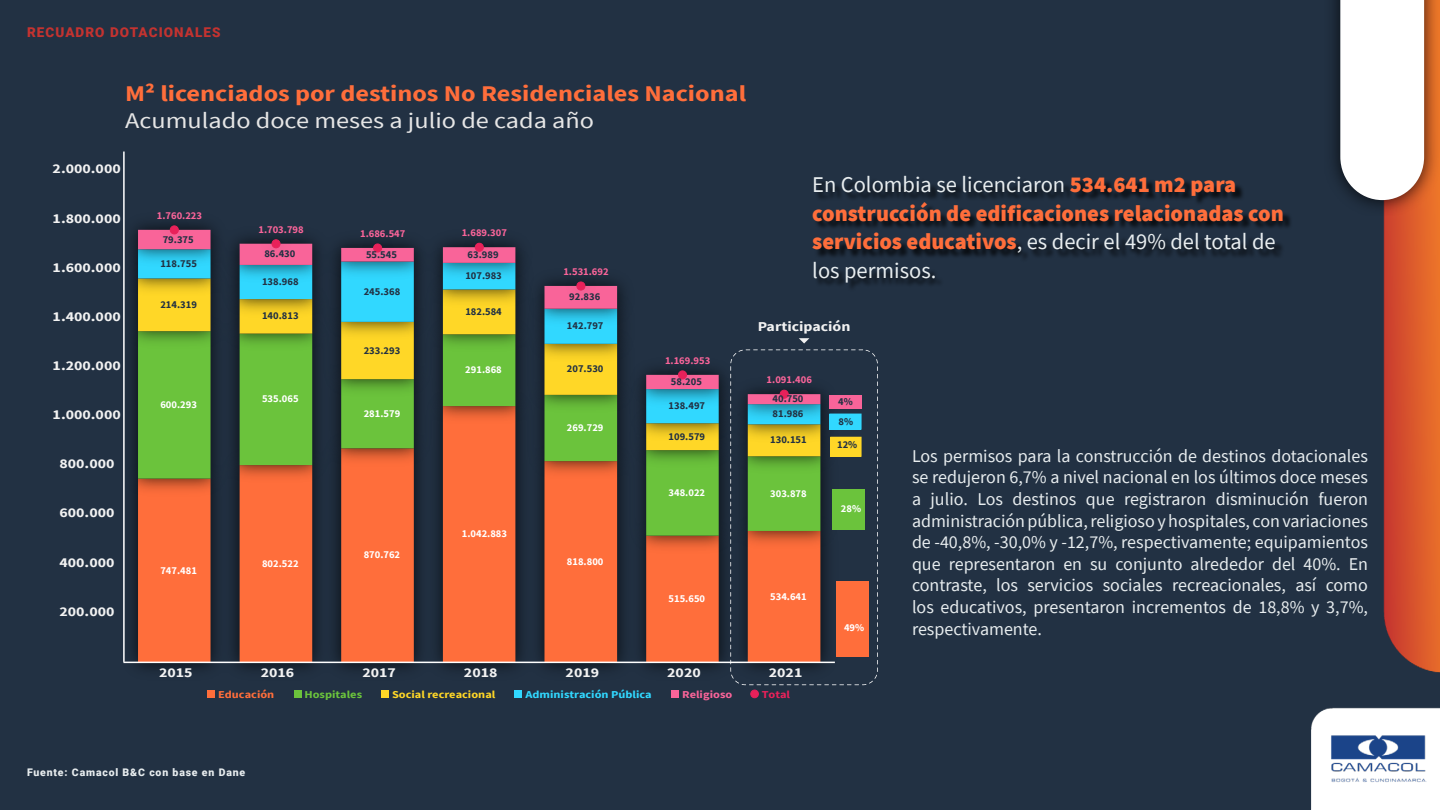
<style>
.page{position:relative;width:1440px;height:810px;background:#223143}
.page>*{position:absolute;margin:0;border:0;box-sizing:border-box;transform-origin:0 0}
.t1{font:900 22.5px/28.5px "Source Sans Pro";color:#ff6e3b}
.t2{font:700 22.42px "Source Sans Pro";color:#ff6e3b;scale:1.17 1}
.t3{font:22.42px "Source Sans Pro";color:#e6e6e6;scale:1.17 1}
.t4{font:18px/21.6px "Source Sans Pro";color:#e8edef;text-align:justify}
.t5{font:700 13.58px "Source Sans Pro";color:#f2f2f2;scale:1.17 1}
.t6{font:900 13.5px "Roboto";letter-spacing:.08em;color:#c43330}
.t7{font:700 10.5px/22.1px "Source Sans Pro";color:#223143}
.t8{font:700 10.5px "Source Sans Pro";color:#fff}
.t9{font:700 10.5px "Source Sans Pro";color:#f96499}
.t10{font:900 10.5px "Roboto";letter-spacing:.08em;color:#e8edef}
.t11{font:700 10.5px "Source Sans Pro";color:#31d8ff;scale:1.17 1}
.t12{font:700 10.5px "Source Sans Pro";color:#ffd727;scale:1.17 1}
.t13{font:700 10.5px "Source Sans Pro";color:#6bc33c;scale:1.17 1}
.t14{font:700 10.5px "Source Sans Pro";color:#ff6e3b;scale:1.17 1}
.t15{font:700 10.5px "Source Sans Pro";color:#f96499;scale:1.17 1}
.t16{font:700 10.5px "Source Sans Pro";color:#e8215a;scale:1.17 1}
.s1{font-weight:400;color:#e8edef}
</style>
<div class="page">
<img style="left:1331px;top:734px;width:96px;height:51px">
<img style="left:1324px;top:0;width:115px;height:216px">
<svg style="left:1340px;top:0;width:84px;height:200px"></svg>
<img style="left:115px;top:559px;width:615px;height:126px">
<svg style="left:138px;top:559px;width:592px;height:103px;background:#c35c3a"></svg>
<img style="left:115px;top:479px;width:615px;height:80px">
<svg style="left:138px;top:479px;width:592px;height:57px;background:#b06539"></svg>
<img style="left:115px;top:447px;width:615px;height:32px">
<svg style="left:138px;top:447px;width:592px;height:9px;background:#748036"></svg>
<img style="left:115px;top:427px;width:615px;height:20px">
<img style="left:115px;top:207px;width:728px;height:220px">
<svg style="left:138px;top:230px;width:682px;height:174px;background:#587750"></svg>
<img style="left:147px;top:203px;width:54px;height:54px">
<div style="left:170px;top:226px;width:9px;height:8px;border:1px solid #e8215a;border-radius:50%"></div>
<img style="left:249px;top:216px;width:55px;height:55px">
<div style="left:272px;top:239px;width:8px;height:9px;border:1px solid #e8215a;border-radius:50%"></div>
<img style="left:350px;top:221px;width:55px;height:54px">
<div style="left:373px;top:244px;width:9px;height:8px;border:1px solid #e8215a;border-radius:50%"></div>
<img style="left:452px;top:220px;width:55px;height:54px">
<div style="left:475px;top:243px;width:9px;height:9px;border:1px solid #e8215a;border-radius:50%"></div>
<img style="left:553px;top:258px;width:55px;height:55px">
<img style="left:655px;top:348px;width:55px;height:54px">
<hr style="left:123px;top:662px;width:712px;height:1px;background:#fff">
<div style="left:170px;top:226px;width:8px;height:8px;background:#e8215a;border-radius:50%"></div>
<div style="left:272px;top:240px;width:8px;height:8px;background:#e8215a;border-radius:50%"></div>
<div style="left:374px;top:244px;width:8px;height:8px;background:#e8215a;border-radius:50%"></div>
<div style="left:475px;top:243px;width:8px;height:8px;background:#e8215a;border-radius:50%"></div>
<div style="left:577px;top:282px;width:8px;height:8px;background:#e8215a;border-radius:50%"></div>
<div style="left:678px;top:371px;width:9px;height:8px;background:#e8215a;border-radius:50%"></div>
<div style="left:207px;top:690px;width:8px;height:8px;background:#ff6e3b"></div>
<div style="left:294px;top:690px;width:7px;height:8px;background:#6bc33c"></div>
<div style="left:381px;top:690px;width:8px;height:8px;background:#ffd727"></div>
<div style="left:515px;top:690px;width:7px;height:8px;background:#31d8ff"></div>
<div style="left:671px;top:690px;width:8px;height:8px;background:#f96499"></div>
<div style="left:751px;top:690px;width:7px;height:8px;background:#e8215a;border-radius:50%"></div>
<div style="left:750px;top:690px;width:9px;height:8px;border:1px solid #e8215a;border-radius:50%"></div>
<hr style="left:123px;top:152px;width:2px;height:510px;background:#fff">
<svg style="left:730px;top:349px;width:148px;height:336px;background:#736347"></svg>
<svg style="left:799px;top:338px;width:10px;height:6px"></svg>
<div style="left:814px;top:178px;width:478px;height:113px;background:#000;opacity:.75"></div>
<p class="t6" style="left:27px;top:23px;width:195px">RECUADRO DOTACIONALES</p>
<p class="t2" style="left:125px;top:78px;width:532px">M² licenciados por destinos No Residenciales Nacional</p>
<p class="t3" style="left:125px;top:106px;width:402px">Acumulado doce meses a julio de cada año</p>
<p class="t5" style="left:53px;top:160px;width:60px">2.000.000</p>
<p class="t5" style="left:53px;top:209px;width:60px">1.800.000</p>
<p class="t5" style="left:53px;top:258px;width:60px">1.600.000</p>
<p class="t9" style="left:157px;top:208px;width:47px">1.760.223</p>
<p class="t7" style="left:163px;top:228px;width:32px">79.375</p>
<p class="t7" style="left:160px;top:252px;width:38px">118.755</p>
<p class="t9" style="left:258px;top:222px;width:47px">1.703.798</p>
<p class="t9" style="left:360px;top:226px;width:47px">1.686.547</p>
<p class="t9" style="left:462px;top:226px;width:47px">1.689.307</p>
<p class="t7" style="left:264px;top:243px;width:32px">86.430</p>
<p class="t7" style="left:366px;top:243px;width:32px">55.545</p>
<p class="t7" style="left:468px;top:243px;width:32px">63.989</p>
<p class="t7" style="left:262px;top:270px;width:38px">138.968</p>
<p class="t7" style="left:465px;top:265px;width:38px">107.983</p>
<p class="t9" style="left:563px;top:264px;width:47px">1.531.692</p>
<p class="t1" style="left:812px;top:170px;width:473px"><span class="s1">En Colombia se licenciaron</span> 534.641 m2 para construcción de edificaciones relacionadas con servicios educativos<span class="s1">, es decir el 49% del total de los permisos.</span></p>
<p class="t5" style="left:53px;top:307px;width:60px">1.400.000</p>
<p class="t7" style="left:160px;top:293px;width:38px">214.319</p>
<p class="t7" style="left:262px;top:305px;width:38px">140.813</p>
<p class="t7" style="left:364px;top:280px;width:38px">245.368</p>
<p class="t7" style="left:465px;top:300px;width:38px">182.584</p>
<p class="t7" style="left:569px;top:286px;width:32px">92.836</p>
<p class="t7" style="left:567px;top:315px;width:38px">142.797</p>
<p class="t5" style="left:758px;top:317px;width:81px">Participación</p>
<p class="t7" style="left:364px;top:339px;width:38px">233.293</p>
<p class="t5" style="left:53px;top:356px;width:60px">1.200.000</p>
<p class="t8" style="left:465px;top:363px;width:38px">291.868</p>
<p class="t7" style="left:567px;top:358px;width:38px">207.530</p>
<p class="t9" style="left:665px;top:353px;width:47px">1.169.953</p>
<p class="t7" style="left:671px;top:370px;width:32px">58.205</p>
<p class="t9" style="left:767px;top:373px;width:47px">1.091.406</p>
<p class="t5" style="left:53px;top:405px;width:60px">1.000.000</p>
<p class="t5" style="left:60px;top:455px;width:49px">800.000</p>
<p class="t5" style="left:60px;top:504px;width:49px">600.000</p>
<p class="t5" style="left:60px;top:553px;width:49px">400.000</p>
<p class="t5" style="left:60px;top:602px;width:49px">200.000</p>
<p class="t8" style="left:160px;top:397px;width:38px">600.293</p>
<p class="t8" style="left:160px;top:563px;width:38px">747.481</p>
<p class="t8" style="left:262px;top:392px;width:38px">535.065</p>
<p class="t8" style="left:262px;top:556px;width:38px">802.522</p>
<p class="t8" style="left:364px;top:406px;width:38px">281.579</p>
<p class="t8" style="left:364px;top:548px;width:38px">870.762</p>
<p class="t8" style="left:462px;top:527px;width:47px">1.042.883</p>
<p class="t8" style="left:567px;top:420px;width:38px">269.729</p>
<p class="t8" style="left:567px;top:554px;width:38px">818.800</p>
<p class="t7" style="left:669px;top:395px;width:38px">138.497</p>
<p class="t7" style="left:669px;top:425px;width:38px">109.579</p>
<p class="t7" style="left:773px;top:387px;width:32px">40.750</p>
<p class="t7" style="left:773px;top:403px;width:32px">81.986</p>
<p class="t7" style="left:770px;top:429px;width:38px">130.151</p>
<p class="t8" style="left:669px;top:485px;width:38px">348.022</p>
<p class="t8" style="left:770px;top:486px;width:38px">303.878</p>
<p class="t7" style="left:838px;top:391px;width:16px">4%</p>
<p class="t7" style="left:837px;top:411px;width:22px">8%<br>12%</p>
<p class="t8" style="left:841px;top:501px;width:22px">28%</p>
<p class="t8" style="left:669px;top:591px;width:38px">515.650</p>
<p class="t8" style="left:770px;top:589px;width:38px">534.641</p>
<p class="t8" style="left:844px;top:620px;width:22px">49%</p>
<p class="t4" style="left:912px;top:445px;width:458px">Los permisos para la construcción de destinos dotacionales se redujeron 6,7% a nivel nacional en los últimos doce meses a julio. Los destinos que registraron disminución fueron administración pública, religioso y hospitales, con variaciones de -40,8%, -30,0% y -12,7%, respectivamente; equipamientos que representaron en su conjunto alrededor del 40%. En contraste, los servicios sociales recreacionales, así como los educativos, presentaron incrementos de 18,8% y 3,7%, respectivamente.</p>
<p class="t5" style="left:159px;top:663px;width:30px">2015</p>
<p class="t5" style="left:261px;top:663px;width:30px">2016</p>
<p class="t5" style="left:362px;top:663px;width:30px">2017</p>
<p class="t5" style="left:464px;top:663px;width:30px">2018</p>
<p class="t5" style="left:566px;top:663px;width:30px">2019</p>
<p class="t5" style="left:667px;top:663px;width:30px">2020</p>
<p class="t5" style="left:769px;top:663px;width:30px">2021</p>
<p class="t14" style="left:218px;top:687px;width:50px">Educación</p>
<p class="t13" style="left:305px;top:687px;width:51px">Hospitales</p>
<p class="t12" style="left:392px;top:687px;width:90px">Social recreacional</p>
<p class="t11" style="left:525px;top:687px;width:110px">Administración Pública</p>
<p class="t15" style="left:682px;top:687px;width:44px">Religioso</p>
<p class="t16" style="left:762px;top:687px;width:26px">Total</p>
<p class="t10" style="left:27px;top:765px;width:220px">Fuente: Camacol B&amp;C con base en Dane</p>
</div>
